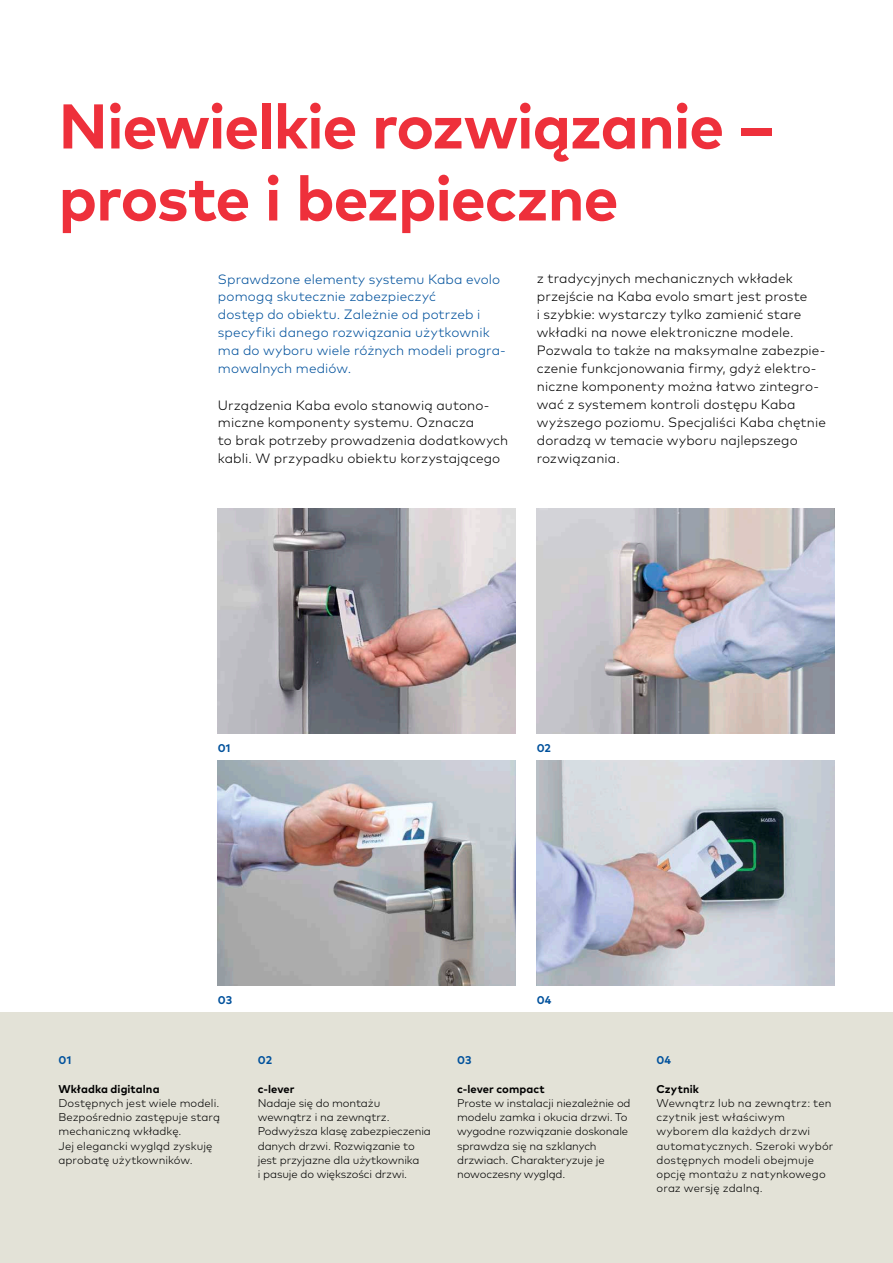
<style>
.page{position:relative;width:893px;height:1263px;background:#fff}
.page>*{position:absolute;margin:0;border:0;box-sizing:border-box;transform-origin:0 0}
.t1{font:700 63px/72px "Mark Pro";letter-spacing:-.02em;color:#ee303b}
.t2{font:300 13.5px/18px "Mark Pro";letter-spacing:.01em;color:#000}
.t3{font:300 13.5px/18px "Mark Pro";letter-spacing:.01em;color:#00519c}
.t4{font:300 11.25px/14.2px "Mark Pro";letter-spacing:-.01em;color:#000}
.t5{font:300 11.25px/14.2px "Mark Pro";letter-spacing:.015em;color:#000}
.t6{font:700 11.25px "Mark Pro";letter-spacing:.01em;color:#000}
.t7{font:700 11.25px "Mark Pro";letter-spacing:.005em;color:#00519c}
</style>
<div class="page">
<img style="left:218px;top:508px;width:298px;height:225px">
<img style="left:537px;top:508px;width:297px;height:225px">
<img style="left:218px;top:760px;width:298px;height:225px">
<img style="left:537px;top:760px;width:297px;height:225px">
<div style="left:0;top:1012px;width:893px;height:251px;background:#e3e2d7"></div>
<h1 class="t1" style="left:58px;top:85px;width:718px">Niewielkie rozwiązanie – proste i bezpieczne</h1>
<p class="t3" style="left:218px;top:269px;width:289px">Sprawdzone elementy systemu Kaba evolo pomogą skutecznie zabezpieczyć<br>dostęp do obiektu. Zależnie od potrzeb i specyfiki danego rozwiązania użytkownik ma do wyboru wiele różnych modeli progra&shy;mowalnych mediów.</p>
<p class="t2" style="left:218px;top:395px;width:292px">Urządzenia Kaba evolo stanowią autono&shy;miczne komponenty systemu. Oznacza<br>to brak potrzeby prowadzenia dodatkowych kabli. W przypadku obiektu korzystającego</p>
<p class="t2" style="left:537px;top:269px;width:291px">z tradycyjnych mechanicznych wkładek przejście na Kaba evolo smart jest proste<br>i szybkie: wystarczy tylko zamienić stare wkładki na nowe elektroniczne modele.<br>Pozwala to także na maksymalne zabezpie&shy;czenie funkcjonowania firmy, gdyż elektro&shy;niczne komponenty można łatwo zintegro&shy;wać z systemem kontroli dostępu Kaba wyższego poziomu. Specjaliści Kaba chętnie doradzą w temacie wyboru najlepszego rozwiązania.</p>
<p class="t7" style="left:218px;top:739px;width:14px">01</p>
<p class="t7" style="left:218px;top:991px;width:16px">03</p>
<p class="t7" style="left:537px;top:739px;width:16px">02</p>
<p class="t7" style="left:537px;top:991px;width:16px">04</p>
<p class="t7" style="left:58px;top:1051px;width:14px">01</p>
<p class="t6" style="left:58px;top:1080px;width:103px">Wkładka digitalna</p>
<p class="t4" style="left:58px;top:1095px;width:163px">Dostępnych jest wiele modeli.<br>Bezpośrednio zastępuje starą mechaniczną wkładkę.<br>Jej elegancki wygląd zyskuję aprobatę użytkowników.</p>
<p class="t7" style="left:258px;top:1051px;width:16px">02</p>
<p class="t6" style="left:258px;top:1080px;width:38px">c-lever</p>
<p class="t4" style="left:258px;top:1095px;width:175px">Nadaje się do montażu wewnątrz i na zewnątrz.<br>Podwyższa klasę zabezpieczenia danych drzwi. Rozwiązanie to jest przyjazne dla użytkownika<br>i pasuje do większości drzwi.</p>
<p class="t7" style="left:457px;top:1051px;width:16px">03</p>
<p class="t6" style="left:457px;top:1080px;width:89px">c-lever compact</p>
<p class="t4" style="left:457px;top:1095px;width:175px">Proste w instalacji niezależnie od modelu zamka i okucia drzwi. To wygodne rozwiązanie doskonale sprawdza się na szklanych drzwiach. Charakteryzuje je nowoczesny wygląd.</p>
<p class="t7" style="left:656px;top:1051px;width:16px">04</p>
<p class="t6" style="left:656px;top:1080px;width:44px">Czytnik</p>
<p class="t5" style="left:656px;top:1095px;width:179px">Wewnątrz lub na zewnątrz: ten czytnik jest właściwym wyborem dla każdych drzwi automatycznych. Szeroki wybór dostępnych modeli obejmuje opcję montażu z natynkowego oraz wersję zdalną.</p>
</div>
